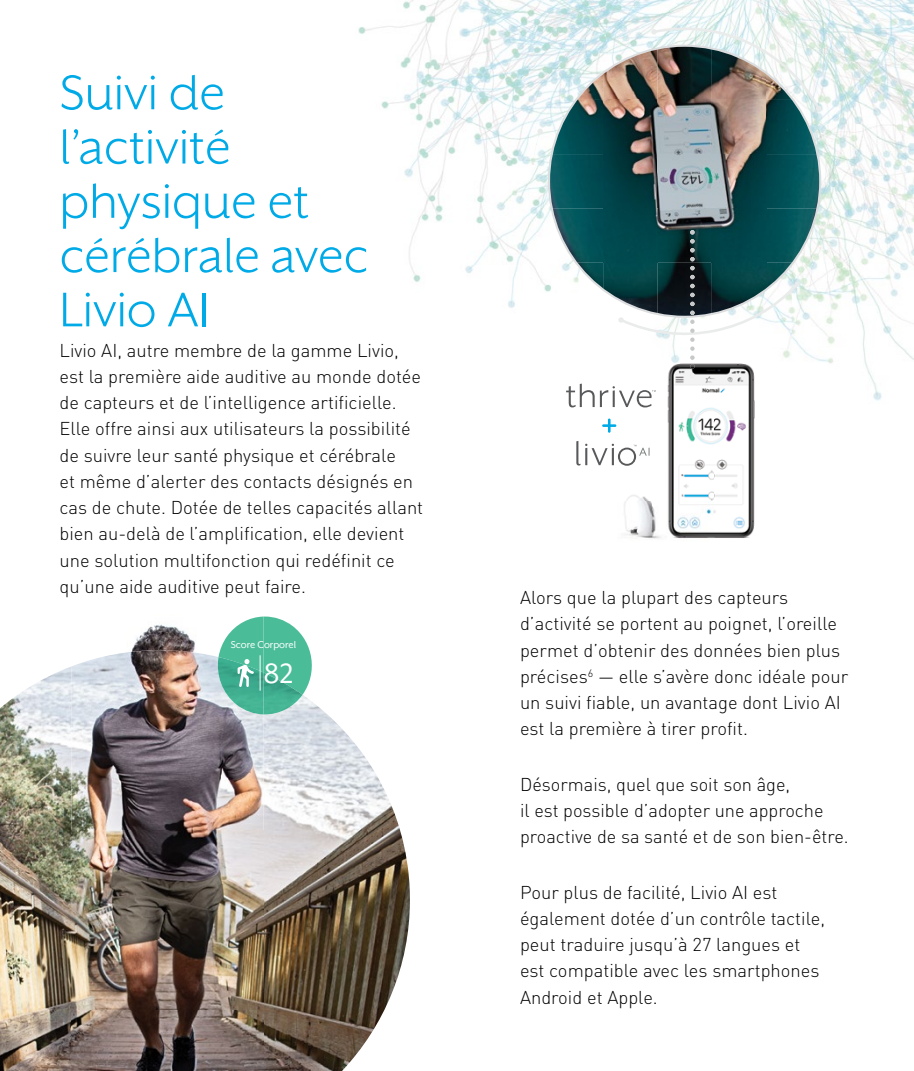
<style>
.page{position:relative;width:914px;height:1071px;background:#fff}
.page>*{position:absolute;margin:0;border:0;box-sizing:border-box;transform-origin:0 0}
.t1{font:56px/54.2px "Mr Eaves XL San OT";color:#00aae7}
.t2{font:32.02px "Mr Eaves XL San OT";color:#fff;scale:.96 1}
.t3{font:300 18.38px/26.2px "DINOT";color:#000}
.t4{font:11.38px "Mr Eaves XL San OT";color:#fff;scale:.96 1}
</style>
<div class="page">
<img style="left:358px;top:0;width:248px;height:408px">
<img style="left:606px;top:0;width:308px;height:62px">
<img style="left:837px;top:62px;width:77px;height:62px">
<img style="left:837px;top:124px;width:77px;height:277px">
<img style="left:0;top:667px;width:410px;height:404px">
<img style="left:132px;top:616px;width:131px;height:34px">
<img style="left:71px;top:650px;width:146px;height:64px">
<img style="left:71px;top:830px;width:192px;height:241px">
<svg style="left:263px;top:617px;width:55px;height:78px"></svg>
<img style="left:263px;top:672px;width:39px;height:42px">
<img style="left:218px;top:617px;width:45px;height:40px">
<img style="left:215px;top:657px;width:48px;height:57px">
<hr style="left:260px;top:655px;width:1px;height:36px;background:#fff">
<svg style="left:237px;top:659px;width:17px;height:28px"></svg>
<img style="left:589px;top:378px;width:166px;height:161px">
<svg style="left:531px;top:24px;width:306px;height:354px"></svg>
<svg style="left:566px;top:384px;width:28px;height:23px"></svg>
<svg style="left:600px;top:386px;width:55px;height:21px"></svg>
<svg style="left:608px;top:419px;width:2px;height:14px"></svg>
<hr style="left:602px;top:424px;width:14px;height:3px;background:#00aae7">
<svg style="left:576px;top:441px;width:73px;height:25px"></svg>
<h1 class="t1" style="left:60px;top:65px;width:310px">Suivi de l’activité physique et cérébrale avec<br>Livio AI</h1>
<p class="t3" style="left:60px;top:337px;width:365px">Livio AI, autre membre de la gamme Livio, est la première aide auditive au monde dotée de capteurs et de l’intelligence artificielle.<br>Elle offre ainsi aux utilisateurs la possibilité de suivre leur santé physique et cérébrale<br>et même d’alerter des contacts désignés en cas de chute. Dotée de telles capacités allant bien au-delà de l’amplification, elle devient une solution multifonction qui redéfinit ce qu’une aide auditive peut faire.</p>
<p class="t4" style="left:231px;top:639px;width:70px">Score Corporel</p>
<h2 class="t2" style="left:263px;top:656px;width:32px">82</h2>
<p class="t3" style="left:520px;top:584px;width:330px">Alors que la plupart des capteurs d’activité se portent au poignet, l’oreille permet d’obtenir des données bien plus précises<sup>6</sup> — elle s’avère donc idéale pour un suivi fiable, un avantage dont Livio AI est la première à tirer profit.</p>
<p class="t3" style="left:520px;top:771px;width:330px">Désormais, quel que soit son âge,<br>il est possible d’adopter une approche proactive de sa santé et de son bien-être.</p>
<p class="t3" style="left:520px;top:879px;width:307px">Pour plus de facilité, Livio AI est également dotée d’un contrôle tactile, peut traduire jusqu’à 27 langues et est compatible avec les smartphones<br>Android et Apple.</p>
</div>
